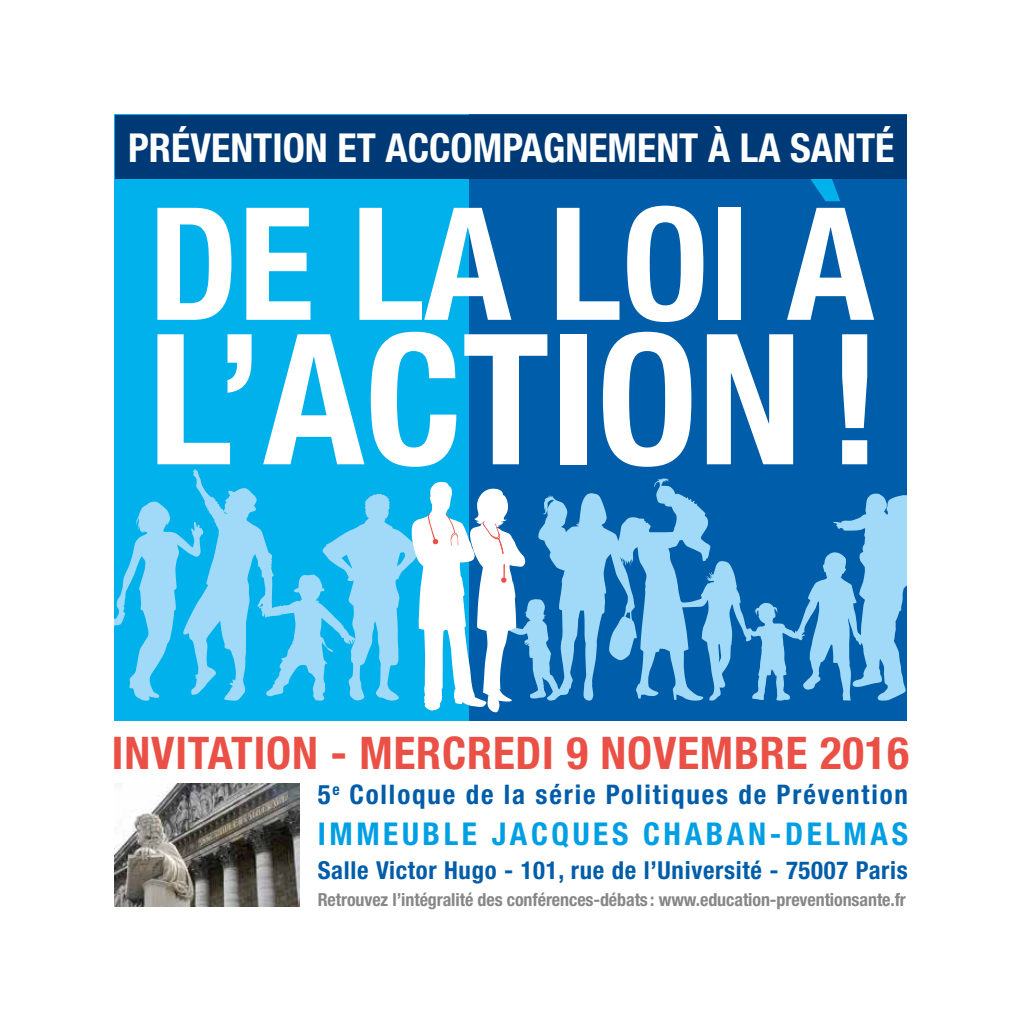
<style>
.page{position:relative;width:1021px;height:1021px;background:#fff}
.page>*{position:absolute;margin:0;border:0;box-sizing:border-box;transform-origin:0 0}
.t1{font:700 condensed 182.03px "Helvetica Neue LT Com";color:#fff}
.t2{font:700 condensed 156.83px "Helvetica Neue LT Com";color:#fff}
.t3{font:700 condensed 45px "Helvetica Neue LT Com";letter-spacing:.02em;color:#ea5045}
.t4{font:700 condensed 40.05px "Helvetica Neue LT Com";color:#fff}
.t5{font:700 condensed 31.5px "Helvetica Neue LT Com";letter-spacing:.115em;color:#009fe3}
.t6{font:700 condensed 27px "Helvetica Neue LT Com";letter-spacing:.07em;color:#005da9}
.t7{font:700 condensed 24.75px "Helvetica Neue LT Com";letter-spacing:.03em;color:#005da9}
.t8{font:700 condensed 18px "Helvetica Neue LT Com";letter-spacing:-.005em;color:#878787}
</style>
<div class="page">
<div style="left:115px;top:115px;width:791px;height:606px;background:#005da9"></div>
<div style="left:115px;top:115px;width:354px;height:606px;background:#00b1eb"></div>
<svg style="left:810px;top:179px;width:30px;height:22px"></svg>
<svg style="left:115px;top:469px;width:791px;height:243px"></svg>
<img style="left:115px;top:783px;width:184px;height:123px">
<div style="left:115px;top:115px;width:791px;height:64px;background:#003a76"></div>
<h3 class="t4" style="left:128px;top:124px;width:767px">PRÉVENTION ET ACCOMPAGNEMENT À LA SANTÉ</h3>
<h2 class="t2" style="left:148px;top:170px;width:727px">DE LA LOI A</h2>
<h1 class="t1" style="left:148px;top:290px;width:734px">L’ACTION!</h1>
<h3 class="t3" style="left:112px;top:726px;width:798px">INVITATION - MERCREDI 9 NOVEMBRE 2016</h3>
<h3 class="t6" style="left:318px;top:778px;width:592px">5<sup>e</sup> Colloque de la série Politiques de Prévention</h3>
<h3 class="t5" style="left:318px;top:814px;width:591px">IMMEUBLE JACQUES CHABAN-DELMAS</h3>
<h3 class="t7" style="left:318px;top:855px;width:591px">Salle Victor Hugo - 101, rue de l’Université - 75007 Paris</h3>
<p class="t8" style="left:318px;top:889px;width:589px">Retrouvez l’intégralité des conférences-débats : www.education-preventionsante.fr</p>
</div>
